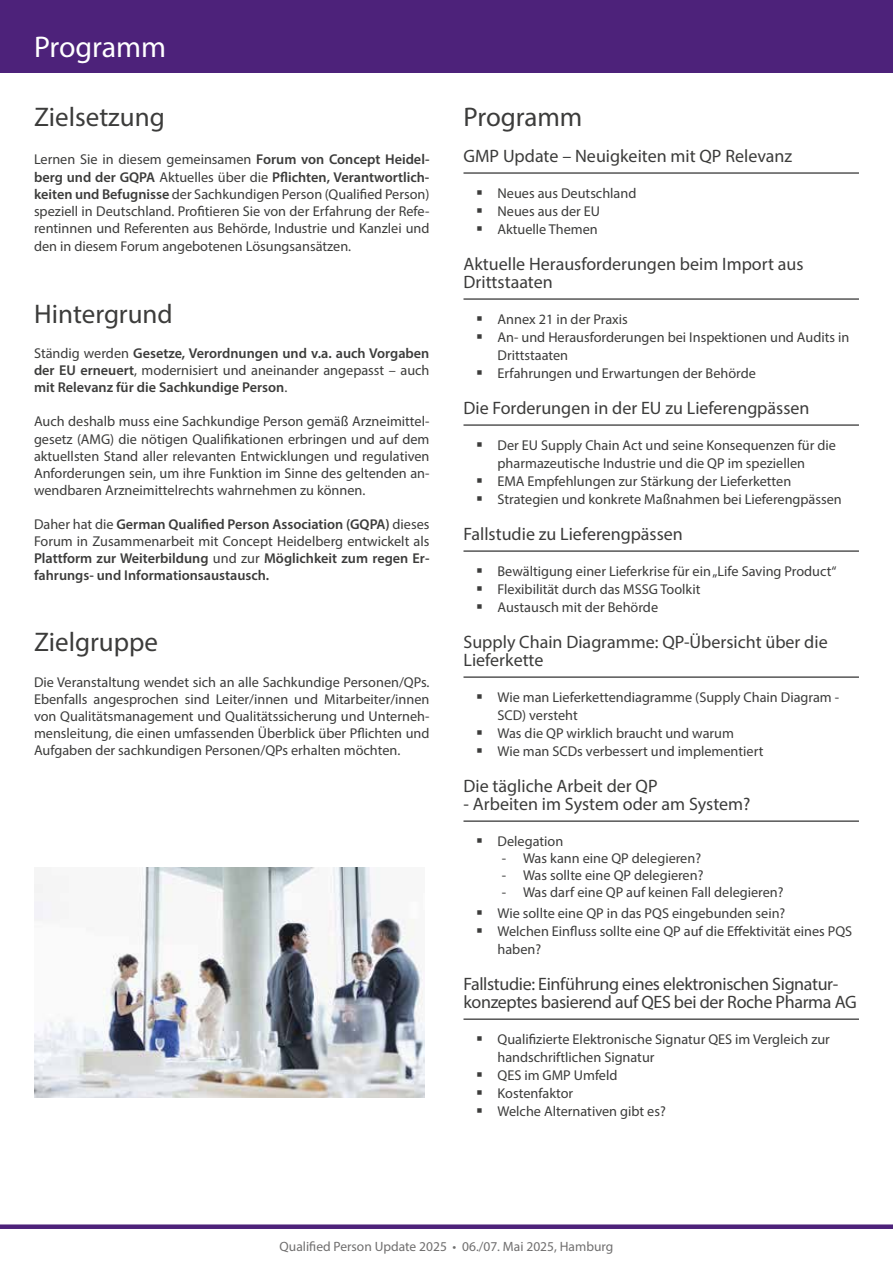
<style>
.page{position:relative;width:893px;height:1263px;background:#fff}
.page>*{position:absolute;margin:0;border:0;box-sizing:border-box;transform-origin:0 0}
.t1{font:30px "Myriad Pro";letter-spacing:-.005em;color:#fff}
.t2{font:27px "Myriad Pro";color:#3c3c3b}
.t3{font:18px/18px "Myriad Pro";color:#3c3c3b}
.t4{font:18px/18px "Myriad Pro";letter-spacing:-.02em;color:#3c3c3b}
.t5{font:14.25px/18px "Myriad Pro";color:#3c3c3b}
.t6{font:600 14.25px/17.1px "Myriad Pro";color:#3c3c3b;text-align:justify}
.t7{font:13.5px "Myriad Pro";color:#706f6f}
.s1{font-weight:600}
.s2{font-weight:400}
</style>
<div class="page">
<div style="left:0;top:0;width:893px;height:72px;background:#4d227a"></div>
<div style="left:0;top:1224px;width:893px;height:5px;background:#4d227a"></div>
<img style="left:34px;top:867px;width:390px;height:231px">
<hr style="left:463px;top:173px;width:396px;height:1px;background:#000">
<hr style="left:463px;top:299px;width:396px;height:1px;background:#000">
<hr style="left:463px;top:425px;width:396px;height:1px;background:#000">
<hr style="left:463px;top:551px;width:396px;height:1px;background:#000">
<hr style="left:463px;top:677px;width:396px;height:1px;background:#000">
<hr style="left:463px;top:821px;width:396px;height:1px;background:#000">
<hr style="left:463px;top:1019px;width:396px;height:1px;background:#000">
<h1 class="t1" style="left:34px;top:28px;width:134px">Programm</h1>
<h2 class="t2" style="left:34px;top:100px;width:132px">Zielsetzung</h2>
<p class="t5" style="left:34px;top:151px;width:397px;line-height:17.2px;text-align:justify">Lernen Sie in diesem gemeinsamen <span class="s1">Forum von Concept Heidel&shy;berg und der GQPA</span> Aktuelles über die <span class="s1">Pflichten, Verantwortlich&shy;keiten und Befugnisse</span> der Sachkundigen Person (Qualified Person) speziell in Deutschland. Profitieren Sie von der Erfahrung der Refe&shy;rentinnen und Referenten aus Behörde, Industrie und Kanzlei und den in diesem Forum angebotenen Lösungsansätzen.</p>
<h2 class="t2" style="left:34px;top:297px;width:140px">Hintergrund</h2>
<p class="t6" style="left:34px;top:344px;width:397px"><span class="s2">Ständig werden</span> Gesetze, Verordnungen und v.a. auch Vorgaben der EU erneuert<span class="s2">, modernisiert und aneinander angepasst – auch </span>mit Relevanz für die Sachkundige Person<span class="s2">.</span></p>
<p class="t5" style="left:34px;top:413px;width:397px;line-height:17.1px;text-align:justify">Auch deshalb muss eine Sachkundige Person gemäß Arzneimittel&shy;gesetz (AMG) die nötigen Qualifikationen erbringen und auf dem aktuellsten Stand aller relevanten Entwicklungen und regulativen Anforderungen sein, um ihre Funktion im Sinne des geltenden an&shy;wendbaren Arzneimittelrechts wahrnehmen zu können.</p>
<p class="t6" style="left:34px;top:515px;width:397px"><span class="s2">Daher hat die</span> German Qualified Person Association (GQPA) <span class="s2">dieses Forum in Zusammenarbeit mit Concept Heidelberg entwickelt als </span>Plattform zur Weiterbildung <span class="s2">und zur</span> Möglichkeit zum regen Er&shy;fahrungs- und Informationsaustausch.</p>
<h2 class="t2" style="left:34px;top:626px;width:126px">Zielgruppe</h2>
<p class="t5" style="left:34px;top:673px;width:397px;line-height:17.1px;text-align:justify">Die Veranstaltung wendet sich an alle Sachkundige Personen/QPs.<br>Ebenfalls angesprochen sind Leiter/innen und Mitarbeiter/innen von Qualitätsmanagement und Qualitätssicherung und Unterneh&shy;mensleitung, die einen umfassenden Überblick über Pflichten und Aufgaben der sachkundigen Personen/QPs erhalten möchten.</p>
<h2 class="t2" style="left:463px;top:100px;width:120px">Programm</h2>
<p class="t3" style="left:463px;top:147px;width:330px">GMP Update – Neuigkeiten mit QP Relevanz</p>
<p class="t5" style="left:497px;top:184px;width:140px">Neues aus Deutschland<br>Neues aus der EU<br>Aktuelle Themen</p>
<p class="t3" style="left:463px;top:255px;width:342px">Aktuelle Herausforderungen beim Import aus<br>Drittstaaten</p>
<p class="t5" style="left:497px;top:310px;width:353px">Annex 21 in der Praxis<br>An- und Herausforderungen bei Inspektionen und Audits in Drittstaaten<br>Erfahrungen und Erwartungen der Behörde</p>
<p class="t3" style="left:463px;top:399px;width:347px">Die Forderungen in der EU zu Lieferengpässen</p>
<p class="t5" style="left:497px;top:436px;width:346px">Der EU Supply Chain Act und seine Konsequenzen für die pharmazeutische Industrie und die QP im speziellen<br>EMA Empfehlungen zur Stärkung der Lieferketten Strategien und konkrete Maßnahmen bei Lieferengpässen</p>
<p class="t3" style="left:463px;top:525px;width:221px">Fallstudie zu Lieferengpässen</p>
<p class="t5" style="left:497px;top:562px;width:341px">Bewältigung einer Lieferkrise für ein „Life Saving Product“<br>Flexibilität durch das MSSG Toolkit<br>Austausch mit der Behörde</p>
<p class="t3" style="left:463px;top:633px;width:366px">Supply Chain Diagramme: QP-Übersicht über die<br>Lieferkette</p>
<p class="t5" style="left:497px;top:688px;width:343px">Wie man Lieferkettendiagramme (Supply Chain Diagram - SCD) versteht<br>Was die QP wirklich braucht und warum<br>Wie man SCDs verbessert und implementiert</p>
<p class="t3" style="left:463px;top:777px;width:196px">Die tägliche Arbeit der QP</p>
<p class="t3" style="left:463px;top:795px;width:289px">- Arbeiten im System oder am System?</p>
<p class="t5" style="left:497px;top:832px;width:67px">Delegation</p>
<p class="t5" style="left:502px;top:849px;width:201px">- Was kann eine QP delegieren?</p>
<p class="t5" style="left:502px;top:866px;width:203px">- Was sollte eine QP delegieren?</p>
<p class="t5" style="left:497px;top:882px;width:289px;line-height:20.7px">- Was darf eine QP auf keinen Fall delegieren?<br>Wie sollte eine QP in das PQS eingebunden sein?</p>
<p class="t5" style="left:497px;top:922px;width:356px">Welchen Einfluss sollte eine QP auf die Effektivität eines PQS haben?</p>
<p class="t4" style="left:463px;top:975px;width:395px">Fallstudie: Einführung eines elektronischen Signatur&shy;konzeptes basierend auf QES bei der Roche Pharma AG</p>
<p class="t5" style="left:497px;top:1030px;width:334px">Qualifizierte Elektronische Signatur QES im Vergleich zur handschriftlichen Signatur<br>QES im GMP Umfeld<br>Kostenfaktor<br>Welche Alternativen gibt es?</p>
<p class="t7" style="left:280px;top:1238px;width:335px">Qualified Person Update 2025 • 06./07. Mai 2025, Hamburg</p>
</div>
